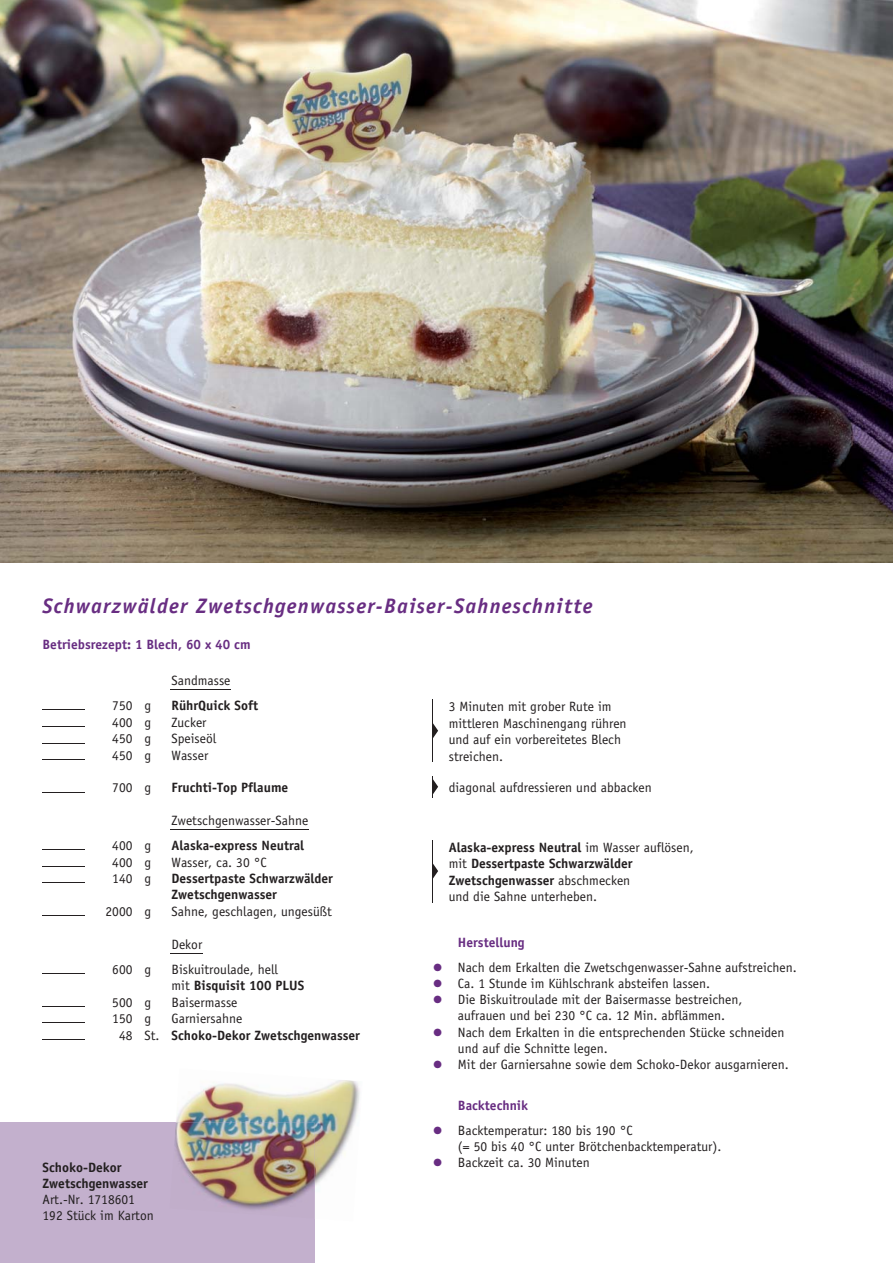
<style>
.page{position:relative;width:893px;height:1263px;background:#fff}
.page>*{position:absolute;margin:0;border:0;box-sizing:border-box;transform-origin:0 0}
.t1{font:italic 700 21px "Officina Sans";letter-spacing:.06em;color:#682d82}
.t2{font:13.5px/16.5px "Officina Sans";color:#231f20}
.t3{font:700 13.5px/16.5px "Officina Sans";color:#231f20}
.t4{font:700 13.5px "Officina Sans";color:#682d82}
.s1{font-weight:700}
.s2{font-weight:400}
.s3{font-size:21px;color:#682d82}
</style>
<div class="page">
<img style="left:0;top:0;width:893px;height:563px">
<div style="left:0;top:1123px;width:315px;height:140px;background:#c3b0cd"></div>
<img style="left:176px;top:1080px;width:184px;height:106px">
<img style="left:174px;top:1123px;width:141px;height:87px">
<hr style="left:170px;top:689px;width:61px;height:1px;background:#231f20">
<hr style="left:170px;top:829px;width:138px;height:1px;background:#231f20">
<hr style="left:170px;top:953px;width:32px;height:1px;background:#231f20">
<hr style="left:43px;top:710px;width:42px;height:1px;background:#231f20">
<hr style="left:43px;top:726px;width:42px;height:1px;background:#231f20">
<hr style="left:43px;top:743px;width:42px;height:1px;background:#231f20">
<hr style="left:43px;top:759px;width:42px;height:1px;background:#231f20">
<hr style="left:43px;top:792px;width:42px;height:1px;background:#231f20">
<hr style="left:43px;top:850px;width:42px;height:1px;background:#231f20">
<hr style="left:43px;top:866px;width:42px;height:1px;background:#231f20">
<hr style="left:43px;top:883px;width:42px;height:1px;background:#231f20">
<hr style="left:43px;top:915px;width:42px;height:1px;background:#231f20">
<hr style="left:43px;top:973px;width:42px;height:1px;background:#231f20">
<hr style="left:43px;top:1006px;width:42px;height:1px;background:#231f20">
<hr style="left:43px;top:1022px;width:42px;height:1px;background:#231f20">
<hr style="left:43px;top:1039px;width:42px;height:1px;background:#231f20">
<hr style="left:432px;top:700px;width:1px;height:62px;background:#231f20">
<svg style="left:433px;top:723px;width:5px;height:15px"></svg>
<hr style="left:432px;top:840px;width:1px;height:62px;background:#231f20">
<svg style="left:433px;top:863px;width:5px;height:16px"></svg>
<svg style="left:432px;top:776px;width:6px;height:21px"></svg>
<h1 class="t1" style="left:43px;top:598px;width:552px">Schwarzwälder Zwetschgenwasser-Baiser-Sahneschnitte</h1>
<p class="t4" style="left:43px;top:640px;width:209px">Betriebsrezept: 1 Blech, 60 x 40 cm</p>
<p class="t2" style="left:172px;top:673px;width:61px">Sandmasse</p>
<p class="t2" style="left:112px;top:698px;width:41px">750 g</p>
<p class="t3" style="left:172px;top:698px;width:88px">RührQuick Soft</p>
<p class="t2" style="left:112px;top:715px;width:41px">400 g</p>
<p class="t2" style="left:172px;top:715px;width:36px">Zucker</p>
<p class="t2" style="left:112px;top:731px;width:41px">450 g</p>
<p class="t2" style="left:172px;top:731px;width:46px">Speiseöl</p>
<p class="t2" style="left:112px;top:748px;width:41px">450 g</p>
<p class="t2" style="left:172px;top:748px;width:38px">Wasser</p>
<p class="t2" style="left:112px;top:781px;width:41px">700 g</p>
<p class="t3" style="left:172px;top:781px;width:118px">Fruchti-Top Pflaume</p>
<p class="t2" style="left:172px;top:813px;width:138px">Zwetschgenwasser-Sahne</p>
<p class="t2" style="left:112px;top:838px;width:41px">400 g</p>
<p class="t3" style="left:172px;top:838px;width:134px">Alaska-express Neutral</p>
<p class="t2" style="left:112px;top:855px;width:41px">400 g</p>
<p class="t2" style="left:172px;top:855px;width:97px">Wasser, ca. 30 °C</p>
<p class="t2" style="left:112px;top:871px;width:41px">140 g</p>
<p class="t3" style="left:172px;top:871px;width:163px">Dessertpaste Schwarzwälder<br>Zwetschgenwasser</p>
<p class="t2" style="left:106px;top:904px;width:47px">2000 g</p>
<p class="t2" style="left:172px;top:904px;width:162px">Sahne, geschlagen, ungesüßt</p>
<p class="t2" style="left:172px;top:937px;width:32px">Dekor</p>
<p class="t2" style="left:112px;top:962px;width:41px">600 g</p>
<p class="t2" style="left:172px;top:962px;width:134px">Biskuitroulade, hell<br>mit <span class="s1">Bisquisit 100 PLUS</span></p>
<p class="t2" style="left:112px;top:995px;width:41px">500 g</p>
<p class="t2" style="left:172px;top:995px;width:68px">Baisermasse</p>
<p class="t2" style="left:112px;top:1011px;width:41px">150 g</p>
<p class="t3" style="left:119px;top:1011px;width:243px;text-indent:53px"><span class="s2">Garniersahne<br>48 St.</span> Schoko-Dekor Zwetschgenwasser</p>
<p class="t3" style="left:43px;top:1160px;width:107px">Schoko-Dekor<br>Zwetschgenwasser</p>
<p class="t2" style="left:43px;top:1192px;width:113px">Art.-Nr. 1718601<br>192 Stück im Karton</p>
<p class="t2" style="left:449px;top:699px;width:179px">3 Minuten mit grober Rute im mittleren Maschinengang rühren und auf ein vorbereitetes Blech streichen.</p>
<p class="t2" style="left:449px;top:780px;width:205px">diagonal aufdressieren und abbacken</p>
<p class="t3" style="left:449px;top:840px;width:246px">Alaska-express Neutral <span class="s2">im Wasser auflösen, mit</span> Dessertpaste Schwarzwälder Zwetschgenwasser <span class="s2">abschmecken<br>und die Sahne unterheben.</span></p>
<p class="t4" style="left:458px;top:937px;width:68px">Herstellung</p>
<p class="t2" style="left:432px;top:960px;width:366px"><span class="s3">•</span> Nach dem Erkalten die Zwetschgenwasser-Sahne aufstreichen.</p>
<p class="t2" style="left:432px;top:976px;width:279px"><span class="s3">•</span> Ca. 1 Stunde im Kühlschrank absteifen lassen.</p>
<p class="t2" style="left:458px;top:992px;width:286px;text-indent:-25px"><span class="s3">•</span> Die Biskuitroulade mit der Baisermasse bestreichen, aufrauen und bei 230 °C ca. 12 Min. abflämmen.</p>
<p class="t2" style="left:458px;top:1025px;width:328px;text-indent:-25px"><span class="s3">•</span> Nach dem Erkalten in die entsprechenden Stücke schneiden und auf die Schnitte legen.</p>
<p class="t2" style="left:432px;top:1057px;width:358px"><span class="s3">•</span> Mit der Garniersahne sowie dem Schoko-Dekor ausgarnieren.</p>
<p class="t4" style="left:458px;top:1100px;width:72px">Backtechnik</p>
<p class="t2" style="left:458px;top:1123px;width:265px;text-indent:-25px"><span class="s3">•</span> Backtemperatur: 180 bis 190 °C<br>(= 50 bis 40 °C unter Brötchenbacktemperatur).</p>
<p class="t2" style="left:432px;top:1155px;width:159px"><span class="s3">•</span> Backzeit ca. 30 Minuten</p>
</div>
